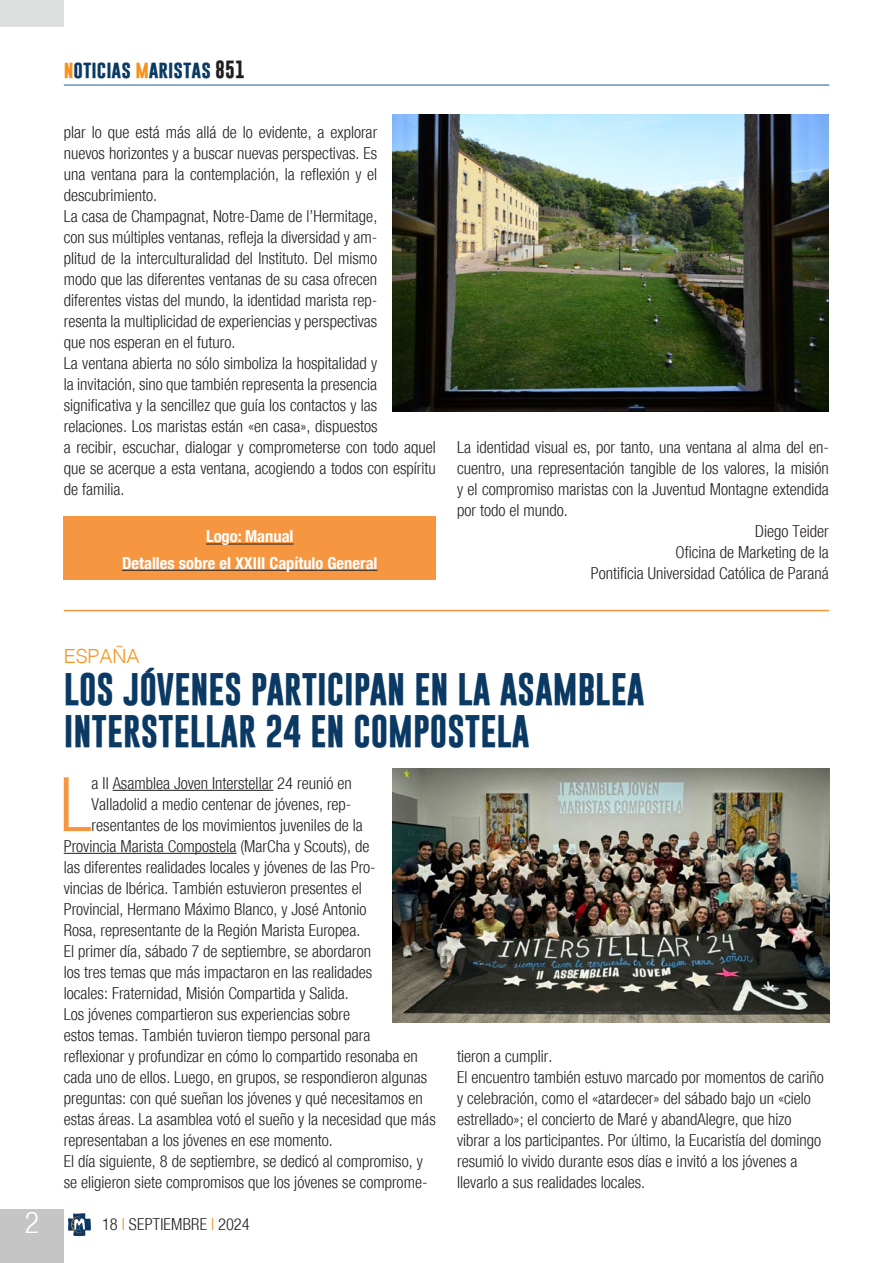
<style>
.page{position:relative;width:893px;height:1263px;background:#fff}
.page>*{position:absolute;margin:0;border:0;box-sizing:border-box;transform-origin:0 0}
.Testo_normal{font:300 condensed 75.3px "Helvetica Neue";color:#f79641}
.Titolo{font:700 33px/42px "Gobold";color:#0a3963}
.t1{font:300 condensed 30px "Helvetica Neue";color:#fff}
.Titolo-2{font:300 19.5px "Helvetica";color:#f7931d}
.t2{font:700 18px "Gobold";color:#0a3963}
.Testo_normal-2{font:300 condensed 16.5px/21px "Helvetica Neue";color:#231f20}
.Testo_normal-3{font:700 condensed 16.5px "Helvetica Neue";color:#fff}
.s1{color:#f7931d}
.s2{color:#231f20}
</style>
<div class="page">
<div style="left:0;top:1209px;width:64px;height:54px;background:#c4c5c4"></div>
<hr style="left:64px;top:85px;width:765px;height:1px;background:#175d9e">
<svg style="left:68px;top:1213px;width:23px;height:23px"></svg>
<div style="left:0;top:0;width:64px;height:27px;background:#dddede"></div>
<div style="left:64px;top:516px;width:372px;height:63px;background:#f79641"></div>
<hr style="left:206px;top:544px;width:88px;height:1px;background:#231f20">
<hr style="left:122px;top:570px;width:256px;height:1px;background:#231f20">
<hr style="left:64px;top:610px;width:765px;height:1px;background:#f79641">
<hr style="left:113px;top:790px;width:160px;height:1px;background:#231f20">
<hr style="left:64px;top:853px;width:173px;height:1px;background:#231f20">
<img style="left:393px;top:768px;width:436px;height:254px">
<img style="left:393px;top:115px;width:435px;height:296px">
<p class="t2" style="left:64px;top:57px;width:183px"><span class="s1">n</span>oticias <span class="s1">m</span>aristas <span class="s2">851</span></p>
<p class="Testo_normal-2" style="left:64px;top:122px;width:315px;text-align:justify">plar lo que está más allá de lo evidente, a explorar nuevos horizontes y a buscar nuevas perspectivas. Es una ventana para la contemplación, la reflexión y el descubrimiento.</p>
<p class="Testo_normal-2" style="left:64px;top:206px;width:315px;text-align:justify">La casa de Champagnat, Notre-Dame de l’Hermitage, con sus múltiples ventanas, refleja la diversidad y am&shy;plitud de la interculturalidad del Instituto. Del mismo modo que las diferentes ventanas de su casa ofrecen diferentes vistas del mundo, la identidad marista rep&shy;resenta la multiplicidad de experiencias y perspectivas que nos esperan en el futuro.</p>
<p class="Testo_normal-2" style="left:64px;top:353px;width:374px">La ventana abierta no sólo simboliza la hospitalidad y<br>la invitación, sino que también representa la presencia significativa y la sencillez que guía los contactos y las relaciones. Los maristas están «en casa», dispuestos<br>a recibir, escuchar, dialogar y comprometerse con todo aquel que se acerque a esta ventana, acogiendo a todos con espíritu de familia.</p>
<p class="Testo_normal-3" style="left:206px;top:523px;width:89px">Logo: Manual</p>
<p class="Testo_normal-3" style="left:122px;top:549px;width:257px">Detalles sobre el XXIII Capítulo General</p>
<p class="Testo_normal-2" style="left:457px;top:437px;width:373px;text-align:justify">La identidad visual es, por tanto, una ventana al alma del en&shy;cuentro, una representación tangible de los valores, la misión y el compromiso maristas con la Juventud Montagne extendida por todo el mundo.</p>
<p class="Testo_normal-2" style="left:755px;top:521px;width:75px">Diego Teider</p>
<p class="Testo_normal-2" style="left:676px;top:542px;width:155px">Oficina de Marketing de la</p>
<p class="Testo_normal-2" style="left:591px;top:563px;width:240px">Pontificia Universidad Católica de Paraná</p>
<h3 class="t1" style="left:25px;top:1205px;width:16px">2</h3>
<p class="Titolo-2" style="left:64px;top:639px;width:77px">ESPAÑA</p>
<p class="Titolo" style="left:64px;top:668px;width:582px">LOS JÓVENES PARTICIPAN EN LA ASAMBLEA<br>INTERSTELLAR 24 EN COMPOSTELA</p>
<p class="Testo_normal" style="left:60px;top:761px;width:34px">L</p>
<p class="Testo_normal-2" style="left:92px;top:773px;width:262px">a II Asamblea Joven Interstellar 24 reunió en</p>
<p class="Testo_normal-2" style="left:92px;top:794px;width:261px">Valladolid a medio centenar de jóvenes, rep-</p>
<p class="Testo_normal-2" style="left:92px;top:815px;width:273px">resentantes de los movimientos juveniles de la</p>
<p class="Testo_normal-2" style="left:64px;top:836px;width:307px">Provincia Marista Compostela (MarCha y Scouts), de</p>
<p class="Testo_normal-2" style="left:64px;top:857px;width:313px">las diferentes realidades locales y jóvenes de las Pro-</p>
<p class="Testo_normal-2" style="left:64px;top:878px;width:299px">vincias de Ibérica. También estuvieron presentes el</p>
<p class="Testo_normal-2" style="left:64px;top:899px;width:304px">Provincial, Hermano Máximo Blanco, y José Antonio</p>
<p class="Testo_normal-2" style="left:64px;top:920px;width:298px">Rosa, representante de la Región Marista Europea.</p>
<p class="Testo_normal-2" style="left:64px;top:941px;width:373px">El primer día, sábado 7 de septiembre, se abordaron<br>los tres temas que más impactaron en las realidades<br>locales: Fraternidad, Misión Compartida y Salida.<br>Los jóvenes compartieron sus experiencias sobre<br>estos temas. También tuvieron tiempo personal para<br>reflexionar y profundizar en cómo lo compartido resonaba en cada uno de ellos. Luego, en grupos, se respondieron algunas preguntas: con qué sueñan los jóvenes y qué necesitamos en estas áreas. La asamblea votó el sueño y la necesidad que más representaban a los jóvenes en ese momento.</p>
<p class="Testo_normal-2" style="left:64px;top:1151px;width:365px">El día siguiente, 8 de septiembre, se dedicó al compromiso, y se eligieron siete compromisos que los jóvenes se comprome-</p>
<p class="Testo_normal-2" style="left:102px;top:1214px;width:149px">18 <span class="s1">I</span> SEPTIEMBRE <span class="s1">I</span> 2024</p>
<p class="Testo_normal-2" style="left:457px;top:1046px;width:97px">tieron a cumplir.</p>
<p class="Testo_normal-2" style="left:457px;top:1067px;width:368px">El encuentro también estuvo marcado por momentos de cariño y celebración, como el «atardecer» del sábado bajo un «cielo estrellado»; el concierto de Maré y abandAlegre, que hizo vibrar a los participantes. Por último, la Eucaristía del domingo resumió lo vivido durante esos días e invitó a los jóvenes a llevarlo a sus realidades locales.</p>
</div>
